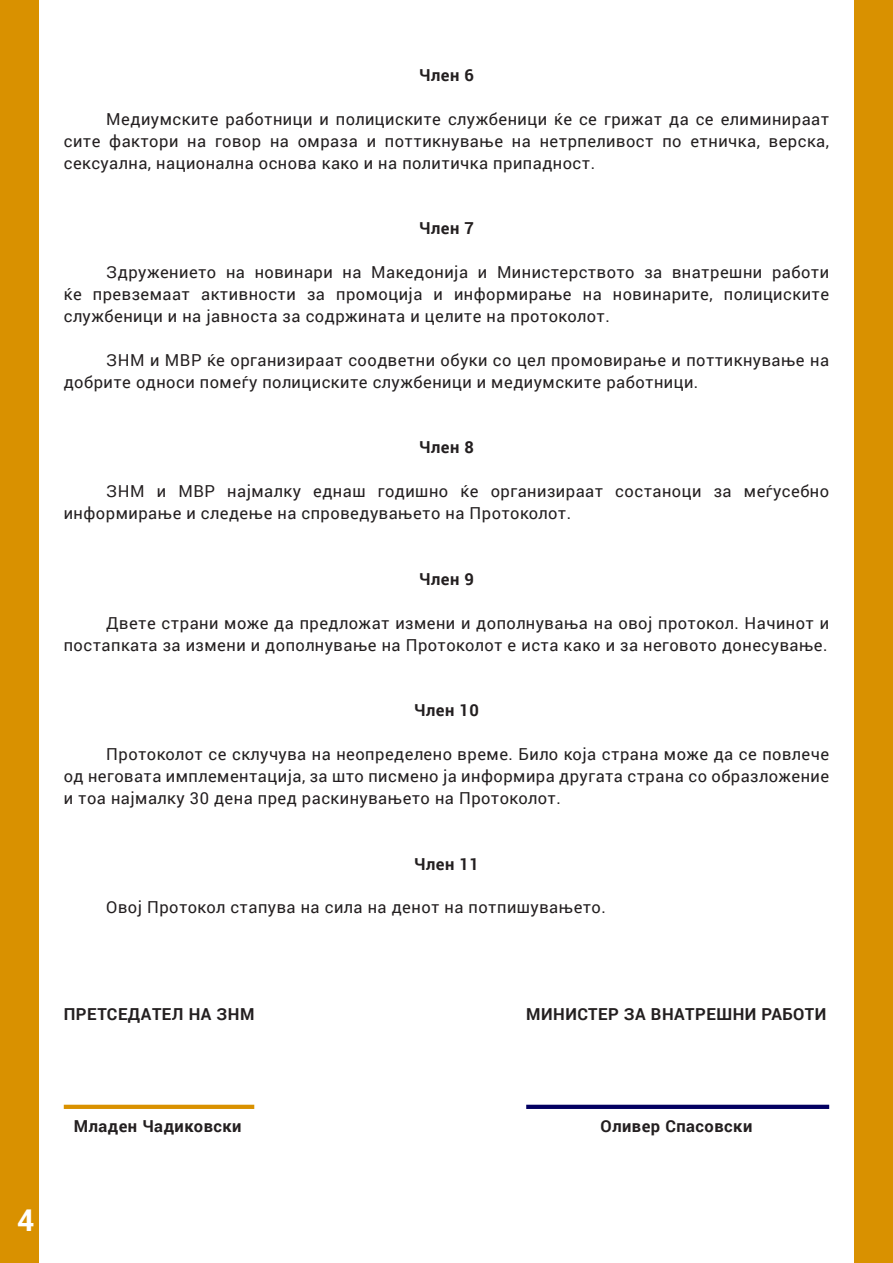
<style>
.page{position:relative;width:893px;height:1263px;background:#fff}
.page>*{position:absolute;margin:0;border:0;box-sizing:border-box;transform-origin:0 0}
.t1{font:700 30px "Roboto";color:#fff}
.t2{font:16.5px/21.9px "Roboto";letter-spacing:.03em;color:#231f20;text-align:justify}
.t3{font:700 16.5px "Roboto";letter-spacing:.03em;color:#231f20}
</style>
<div class="page">
<hr style="left:64px;top:1105px;width:190px;height:4px;background:#d99100">
<hr style="left:526px;top:1105px;width:303px;height:4px;background:#020061">
<div style="left:0;top:0;width:38px;height:1263px;background:#d99100"></div>
<div style="left:855px;top:0;width:38px;height:1263px;background:#d99100"></div>
<p class="t3" style="left:419px;top:64px;width:56px">Член 6</p>
<p class="t2" style="left:64px;top:107px;width:767px;text-indent:43px">Медиумските работници и полициските службеници ќе се грижат да се елиминираат сите фактори на говор на омраза и поттикнување на нетрпеливост по етничка, верска, сексуална, национална основа како и на политичка припадност.</p>
<p class="t3" style="left:419px;top:217px;width:56px">Член 7</p>
<p class="t2" style="left:64px;top:261px;width:767px;text-indent:43px">Здружението на новинари на Македонија и Министерството за внатрешни работи ќе превземаат активности за промоција и информирање на новинарите, полициските службеници и на јавноста за содржината и целите на протоколот.</p>
<p class="t2" style="left:64px;top:348px;width:767px;text-indent:43px">ЗНМ и МВР ќе организираат соодветни обуки со цел промовирање и поттикнување на добрите односи помеѓу полициските службеници и медиумските работници.</p>
<p class="t3" style="left:419px;top:436px;width:56px">Член 8</p>
<p class="t2" style="left:64px;top:480px;width:767px;text-indent:43px">ЗНМ и МВР најмалку еднаш годишно ќе организираат состаноци за меѓусебно информирање и следење на спроведувањето на Протоколот.</p>
<p class="t3" style="left:419px;top:567px;width:56px">Член 9</p>
<p class="t2" style="left:64px;top:611px;width:767px;text-align:right">Двете страни може да предложат измени и дополнувања на овој протокол. Начинот и постапката за измени и дополнување на Протоколот е иста како и за неговото донесување.</p>
<p class="t3" style="left:414px;top:699px;width:66px">Член 10</p>
<p class="t2" style="left:64px;top:743px;width:767px;text-indent:43px">Протоколот се склучува на неопределено време. Било која страна може да се повлече од неговата имплементација, за што писмено ја информира другата страна со образложение и тоа најмалку 30 дена пред раскинувањето на Протоколот.</p>
<p class="t3" style="left:414px;top:852px;width:66px">Член 11</p>
<p class="t2" style="left:106px;top:896px;width:501px">Овој Протокол стапува на сила на денот на потпишувањето.</p>
<p class="t3" style="left:64px;top:1003px;width:192px">ПРЕТСЕДАТЕЛ НА ЗНМ</p>
<p class="t3" style="left:526px;top:1003px;width:302px">МИНИСТЕР ЗА ВНАТРЕШНИ РАБОТИ</p>
<p class="t1" style="left:17px;top:1199px;width:19px">4</p>
<p class="t3" style="left:74px;top:1114px;width:169px">Младен Чадиковски</p>
<p class="t3" style="left:601px;top:1114px;width:153px">Оливер Спасовски</p>
</div>
